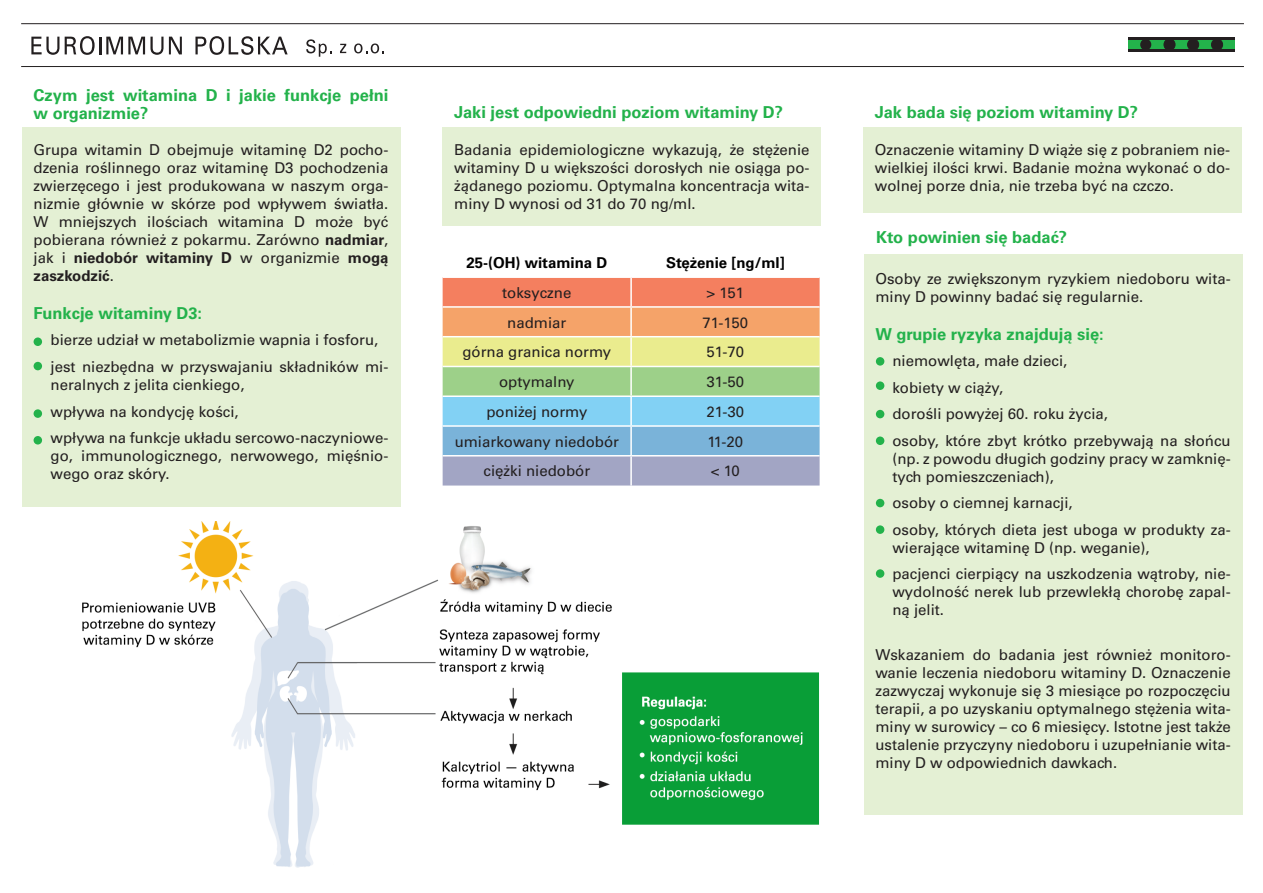
<style>
.page{position:relative;width:1263px;height:893px;background:#fff}
.page>*{position:absolute;margin:0;border:0;box-sizing:border-box;transform-origin:0 0}
.t1{font:700 16.5px/18px "Univers LTCE";color:#23b24b}
.t2{font:15px/18px "Univers LTCE";color:#231f20;text-align:justify}
.t3{font:700 15px "Univers LTCE";color:#000}
.s1{font-weight:700}
</style>
<div class="page">
<hr style="left:21px;top:23px;width:1223px;height:1px;background:#231f20">
<hr style="left:21px;top:66px;width:1223px;height:1px;background:#231f20">
<svg style="left:31px;top:37px;width:28px;height:18px"></svg>
<svg style="left:65px;top:36px;width:117px;height:19px"></svg>
<svg style="left:195px;top:36px;width:93px;height:19px"></svg>
<div style="left:1128px;top:40px;width:106px;height:10px;background:#23b24b"></div>
<hr style="left:1128px;top:50px;width:106px;height:2px;background:#231f20">
<hr style="left:1128px;top:37px;width:106px;height:3px;background:#231f20">
<svg style="left:1163px;top:40px;width:60px;height:10px"></svg>
<svg style="left:1140px;top:40px;width:11px;height:10px"></svg>
<svg style="left:306px;top:39px;width:26px;height:18px"></svg>
<svg style="left:340px;top:44px;width:6px;height:9px"></svg>
<svg style="left:354px;top:44px;width:30px;height:9px"></svg>
<div style="left:864px;top:254px;width:378px;height:560px;background:#e4f0d4"></div>
<div style="left:22px;top:127px;width:378px;height:379px;background:#e4f0d4"></div>
<div style="left:863px;top:127px;width:379px;height:86px;background:#e4f0d4"></div>
<div style="left:876px;top:436px;width:8px;height:9px;background:#23b24b;border-radius:50%"></div>
<div style="left:876px;top:410px;width:8px;height:8px;background:#23b24b;border-radius:50%"></div>
<div style="left:876px;top:381px;width:8px;height:9px;background:#23b24b;border-radius:50%"></div>
<div style="left:876px;top:357px;width:8px;height:9px;background:#23b24b;border-radius:50%"></div>
<div style="left:876px;top:569px;width:8px;height:9px;background:#23b24b;border-radius:50%"></div>
<div style="left:876px;top:499px;width:8px;height:8px;background:#23b24b;border-radius:50%"></div>
<div style="left:876px;top:525px;width:8px;height:9px;background:#23b24b;border-radius:50%"></div>
<div style="left:443px;top:127px;width:378px;height:99px;background:#e4f0d4"></div>
<svg style="left:443px;top:278px;width:377px;height:208px;background:#b9b8a3"></svg>
<hr style="left:630px;top:278px;width:2px;height:28px;background:#fff">
<hr style="left:443px;top:306px;width:188px;height:2px;background:#fff">
<hr style="left:631px;top:306px;width:189px;height:2px;background:#fff">
<hr style="left:630px;top:308px;width:2px;height:28px;background:#fff">
<hr style="left:443px;top:336px;width:188px;height:1px;background:#fff">
<hr style="left:631px;top:336px;width:189px;height:1px;background:#fff">
<hr style="left:630px;top:337px;width:2px;height:29px;background:#fff">
<hr style="left:443px;top:366px;width:188px;height:1px;background:#fff">
<hr style="left:631px;top:366px;width:189px;height:1px;background:#fff">
<hr style="left:630px;top:367px;width:2px;height:28px;background:#fff">
<hr style="left:443px;top:395px;width:188px;height:2px;background:#fff">
<hr style="left:631px;top:395px;width:189px;height:2px;background:#fff">
<hr style="left:630px;top:397px;width:2px;height:28px;background:#fff">
<hr style="left:443px;top:425px;width:188px;height:2px;background:#fff">
<hr style="left:631px;top:425px;width:189px;height:2px;background:#fff">
<hr style="left:630px;top:427px;width:2px;height:28px;background:#fff">
<hr style="left:443px;top:455px;width:188px;height:1px;background:#fff">
<hr style="left:631px;top:455px;width:189px;height:1px;background:#fff">
<hr style="left:630px;top:456px;width:2px;height:30px;background:#fff">
<img style="left:82px;top:522px;width:737px;height:346px">
<div style="left:34px;top:436px;width:8px;height:8px;background:#23b24b;border-radius:50%"></div>
<div style="left:34px;top:409px;width:8px;height:9px;background:#23b24b;border-radius:50%"></div>
<div style="left:34px;top:362px;width:8px;height:8px;background:#23b24b;border-radius:50%"></div>
<div style="left:34px;top:337px;width:8px;height:9px;background:#23b24b;border-radius:50%"></div>
<p class="t1" style="left:34px;top:87px;width:356px">Czym jest witamina D i jakie funkcje pełni w organizmie?</p>
<p class="t2" style="left:34px;top:141px;width:356px">Grupa witamin D obejmuje witaminę D2 pocho&shy;dzenia roślinnego oraz witaminę D3 pochodzenia zwierzęcego i jest produkowana w naszym orga&shy;nizmie głównie w skórze pod wpływem światła.<br>W mniejszych ilościach witamina D może być pobierana również z pokarmu. Zarówno <span class="s1">nadmiar</span>, jak i <span class="s1">niedobór witaminy D</span> w organizmie <span class="s1">mogą zaszkodzić</span>.</p>
<p class="t1" style="left:34px;top:305px;width:170px">Funkcje witaminy D3:</p>
<p class="t2" style="left:51px;top:332px;width:329px">bierze udział w metabolizmie wapnia i fosforu,</p>
<p class="t2" style="left:51px;top:358px;width:339px">jest niezbędna w przyswajaniu składników mi&shy;neralnych z jelita cienkiego,</p>
<p class="t2" style="left:51px;top:403px;width:190px">wpływa na kondycję kości,</p>
<p class="t2" style="left:51px;top:429px;width:339px">wpływa na funkcje układu sercowo-naczyniowe&shy;go, immunologicznego, nerwowego, mięśnio&shy;wego oraz skóry.</p>
<p class="t1" style="left:454px;top:104px;width:330px">Jaki jest odpowiedni poziom witaminy D?</p>
<p class="t2" style="left:454px;top:141px;width:357px">Badania epidemiologiczne wykazują, że stężenie witaminy D u większości dorosłych nie osiąga po&shy;żądanego poziomu. Optymalna koncentracja wita&shy;miny D wynosi od 31 do 70 ng/ml.</p>
<p class="t3" style="left:466px;top:254px;width:142px">25-(OH) witamina D</p>
<p class="t3" style="left:666px;top:254px;width:120px">Stężenie [ng/ml]</p>
<p class="t2" style="left:502px;top:284px;width:71px">toksyczne</p>
<p class="t2" style="left:706px;top:284px;width:39px">&gt; 151</p>
<p class="t2" style="left:507px;top:314px;width:61px">nadmiar</p>
<p class="t2" style="left:702px;top:314px;width:47px">71-150</p>
<p class="t2" style="left:462px;top:343px;width:150px">górna granica normy</p>
<p class="t2" style="left:706px;top:343px;width:39px">51-70</p>
<p class="t2" style="left:499px;top:373px;width:77px">optymalny</p>
<p class="t2" style="left:706px;top:373px;width:39px">31-50</p>
<p class="t2" style="left:486px;top:403px;width:103px">poniżej normy</p>
<p class="t2" style="left:706px;top:403px;width:39px">21-30</p>
<p class="t2" style="left:455px;top:433px;width:166px">umiarkowany niedobór</p>
<p class="t2" style="left:707px;top:433px;width:37px">11-20</p>
<p class="t2" style="left:483px;top:462px;width:108px">ciężki niedobór</p>
<p class="t2" style="left:711px;top:462px;width:30px">&lt; 10</p>
<p class="t1" style="left:875px;top:104px;width:265px">Jak bada się poziom witaminy D?</p>
<p class="t2" style="left:875px;top:141px;width:357px">Oznaczenie witaminy D wiąże się z pobraniem nie&shy;wielkiej ilości krwi. Badanie można wykonać o do&shy;wolnej porze dnia, nie trzeba być na czczo.</p>
<p class="t1" style="left:876px;top:228px;width:192px">Kto powinien się badać?</p>
<p class="t2" style="left:875px;top:270px;width:357px">Osoby ze zwiększonym ryzykiem niedoboru wita&shy;miny D powinny badać się regularnie.</p>
<p class="t1" style="left:875px;top:325px;width:230px">W grupie ryzyka znajdują się:</p>
<p class="t2" style="left:892px;top:352px;width:177px">niemowlęta, małe dzieci,</p>
<p class="t2" style="left:892px;top:379px;width:112px">kobiety w ciąży,</p>
<p class="t2" style="left:892px;top:405px;width:217px">dorośli powyżej 60. roku życia,</p>
<p class="t2" style="left:892px;top:432px;width:340px">osoby, które zbyt krótko przebywają na słońcu (np. z powodu długich godziny pracy w zamknię&shy;tych pomieszczeniach),</p>
<p class="t2" style="left:892px;top:494px;width:182px">osoby o ciemnej karnacji,</p>
<p class="t2" style="left:892px;top:521px;width:340px">osoby, których dieta jest uboga w produkty za&shy;wierające witaminę D (np. weganie),</p>
<p class="t2" style="left:892px;top:565px;width:340px">pacjenci cierpiący na uszkodzenia wątroby, nie&shy;wydolność nerek lub przewlekłą chorobę zapal&shy;ną jelit.</p>
<p class="t2" style="left:875px;top:646px;width:357px">Wskazaniem do badania jest również monitoro&shy;wanie leczenia niedoboru witaminy D. Oznaczenie zazwyczaj wykonuje się 3 miesiące po rozpoczęciu terapii, a po uzyskaniu optymalnego stężenia wita&shy;miny w surowicy – co 6 miesięcy. Istotne jest także ustalenie przyczyny niedoboru i uzupełnianie wita&shy;miny D w odpowiednich dawkach.</p>
</div>
